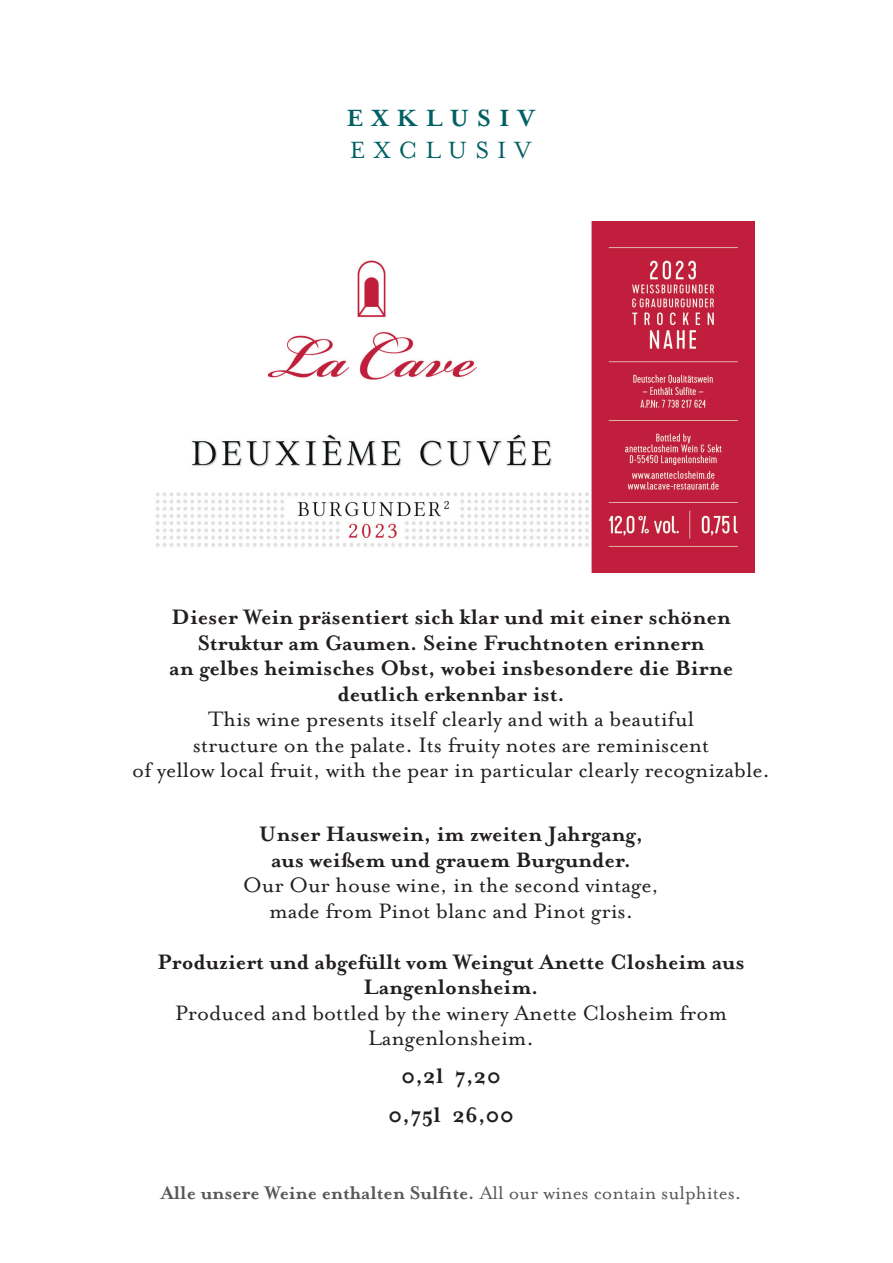
<style>
.page{position:relative;width:893px;height:1263px;background:#fff}
.page>*{position:absolute;margin:0;border:0;box-sizing:border-box;transform-origin:0 0}
.t1{font:700 27px "Mrs Eaves OT";letter-spacing:.3em;color:#006063}
.t2{font:27px "Mrs Eaves OT";letter-spacing:.3em;color:#006063}
.t3{font:700 24px/25.5px "Mrs Eaves OT";color:#231f20;text-align:center}
.t4{font:24px/25.5px "Mrs Eaves OT";color:#231f20;text-align:center}
.t5{font:700 21px "Mrs Eaves OT";color:#57585a}
.s1{font-weight:400}
</style>
<div class="page">
<img style="left:156px;top:221px;width:599px;height:352px">
<p class="t1" style="left:346px;top:102px;width:190px">EXKLUSIV</p>
<p class="t2" style="left:350px;top:135px;width:183px">EXCLUSIV</p>
<p class="t3" style="left:169px;top:605px;width:565px">Dieser Wein präsentiert sich klar und mit einer schönen Struktur am Gaumen. Seine Fruchtnoten erinnern<br>an gelbes heimisches Obst, wobei insbesondere die Birne deutlich erkennbar ist.</p>
<p class="t4" style="left:132px;top:706px;width:639px">This wine presents itself clearly and with a beautiful<br>structure on the palate. Its fruity notes are reminiscent<br>of yellow local fruit, with the pear in particular clearly recognizable.</p>
<p class="t3" style="left:259px;top:821px;width:386px">Unser Hauswein, im zweiten Jahrgang, aus weißem und grauem Burgunder.</p>
<p class="t4" style="left:243px;top:872px;width:417px">Our Our house wine, in the second vintage, made from Pinot blanc and Pinot gris.</p>
<p class="t3" style="left:158px;top:949px;width:588px">Produziert und abgefüllt vom Weingut Anette Closheim aus<br>Langenlonsheim.</p>
<p class="t4" style="left:175px;top:1000px;width:553px">Produced and bottled by the winery Anette Closheim from<br>Langenlonsheim.</p>
<p class="t3" style="left:388px;top:1057px;width:127px;line-height:38.2px">0,2l 7,20<br>0,75l 26,00</p>
<p class="t5" style="left:161px;top:1180px;width:582px">Alle unsere Weine enthalten Sulfite. <span class="s1">All our wines contain sulphites.</span></p>
</div>
